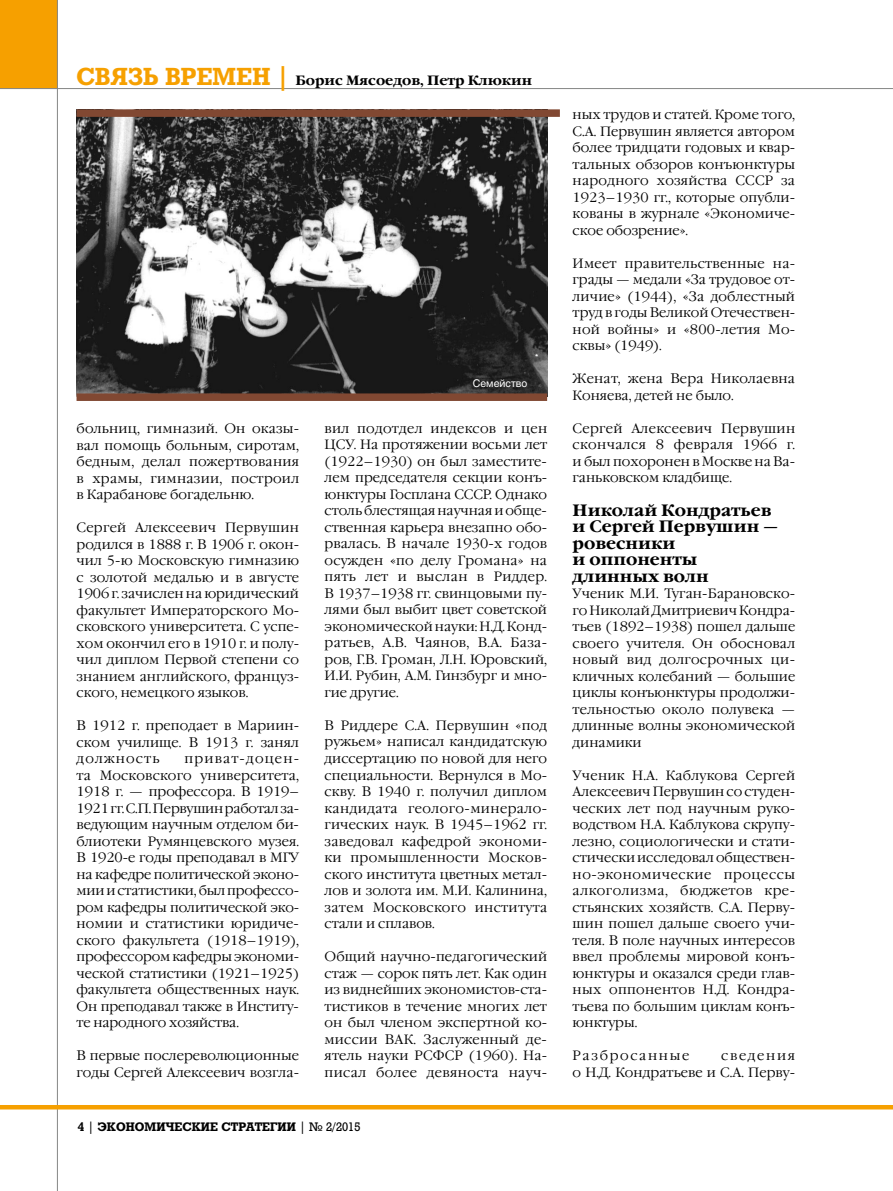
<style>
.page{position:relative;width:893px;height:1191px;background:#fff}
.page>*{position:absolute;margin:0;border:0;box-sizing:border-box;transform-origin:0 0}
.t1{font:700 16.5px/16.5px "Garamond C";color:#000}
.t2{font:300 13.5px/16.5px "Garamond C";letter-spacing:.005em;color:#000;text-align:justify}
.t3{font:700 13.5px "Garamond C";color:#000}
.t4{font:300 13.5px "Garamond C";letter-spacing:.125em;color:#000}
.t5{font:700 12px "Rodeo";color:#000}
.t6{font:10.5px "Helios";color:#fff}
.s1{font-family:"Rodeo";font-size:24px;color:#f6a000}
.s2{font-weight:400}
</style>
<div class="page">
<div style="left:0;top:0;width:58px;height:89px;background:#f6a000"></div>
<hr style="left:57px;top:0;width:1px;height:1191px;background:#868786">
<hr style="left:0;top:88px;width:893px;height:1px;background:#868786">
<hr style="left:0;top:1105px;width:893px;height:4px;background:#f6a000">
<img style="left:77px;top:117px;width:470px;height:276px">
<div style="left:77px;top:109px;width:483px;height:8px;background:#814832"></div>
<div style="left:77px;top:393px;width:470px;height:8px;background:#814832"></div>
<p class="t3" style="left:77px;top:73px;width:457px"><span class="s1">СВЯЗЬ ВРЕМЕН |</span> Борис Мясоедов, Петр Клюкин</p>
<p class="t2" style="left:77px;top:420px;width:224px">больниц, гимназий. Он оказы&shy;вал помощь больным, сиротам, бедным, делал пожертвования в храмы, гимназии, построил в Карабанове богадельню.</p>
<p class="t2" style="left:77px;top:519px;width:224px">Сергей Алексеевич Первушин родился в 1888 г. В 1906 г. окон&shy;чил 5-ю Московскую гимназию с золотой медалью и в августе 1906 г. зачислен на юридический факультет Императорского Мо&shy;сковского университета. С успе&shy;хом окончил его в 1910 г. и полу&shy;чил диплом Первой степени со знанием английского, француз&shy;ского, немецкого языков.</p>
<p class="t2" style="left:77px;top:717px;width:224px">В 1912 г. преподает в Мариин&shy;ском училище. В 1913 г. занял должность</p>
<p class="t2" style="left:77px;top:750px;width:224px;text-indent:108px">приват-доцен&shy;та Московского университета, 1918 г. — профессора. В 1919– 1921 гг. С.П.Первушин работал за&shy;ведующим научным отделом би&shy;блиотеки Румянцевского музея.<br>В 1920-е годы преподавал в МГУ на кафедре политической эконо&shy;мии и статистики, был профессо&shy;ром кафедры политической эко&shy;номии и статистики юридиче&shy;ского факультета (1918–1919), профессором кафедры экономи&shy;ческой статистики (1921–1925) факультета общественных наук.<br>Он преподавал также в Институ&shy;те народного хозяйства.</p>
<p class="t2" style="left:77px;top:1047px;width:224px">В первые послереволюционные годы Сергей Алексеевич возгла-</p>
<p class="t6" style="left:473px;top:377px;width:56px">Семейство</p>
<p class="t2" style="left:325px;top:420px;width:224px">вил подотдел индексов и цен ЦСУ. На протяжении восьми лет (1922–1930) он был заместите&shy;лем председателя секции конъ&shy;юнктуры Госплана СССР. Однако столь блестящая научная и обще&shy;ственная карьера внезапно обо&shy;рвалась. В начале 1930-х годов осужден «по делу Громана» на пять лет и выслан в Риддер.<br>В 1937–1938 гг. свинцовыми пу&shy;лями был выбит цвет советской экономической науки: Н.Д. Конд&shy;ратьев, А.В. Чаянов, В.А. База&shy;ров, Г.В. Громан, Л.Н. Юровский, И.И. Рубин, A.M. Гинзбург и мно&shy;гие другие.</p>
<p class="t2" style="left:325px;top:717px;width:224px">В Риддере С.А. Первушин «под ружьем» написал кандидатскую диссертацию по новой для него специальности. Вернулся в Мо&shy;скву. В 1940 г. получил диплом кандидата геолого-минерало&shy;гических наук. В 1945–1962 гг. заведовал кафедрой экономи&shy;ки промышленности Москов&shy;ского института цветных метал&shy;лов и золота им. М.И. Калинина, затем Московского института стали и сплавов.</p>
<p class="t2" style="left:325px;top:948px;width:224px">Общий научно-педагогический стаж — сорок пять лет. Как один из виднейших экономистов-ста&shy;тистиков в течение многих лет он был членом экспертной ко&shy;миссии ВАК. Заслуженный де&shy;ятель науки РСФСР (1960). На&shy;писал более девяноста науч-</p>
<p class="t5" style="left:78px;top:1119px;width:284px">4 <span class="s2">|</span> ЭКОНОМИЧЕСКИЕ СТРАТЕГИИ <span class="s2">| № 2/2015</span></p>
<p class="t2" style="left:573px;top:107px;width:224px">ных трудов и статей. Кроме того, С.А. Первушин является автором более тридцати годовых и квар&shy;тальных обзоров конъюнктуры народного хозяйства СССР за 1923–1930 гг., которые опубли&shy;кованы в журнале «Экономиче&shy;ское обозрение».</p>
<p class="t2" style="left:573px;top:255px;width:224px">Имеет правительственные на&shy;грады — медали «За трудовое от&shy;личие» (1944), «За доблестный труд в годы Великой Отечествен&shy;ной войны» и «800-летия Мо&shy;сквы» (1949).</p>
<p class="t2" style="left:573px;top:371px;width:224px">Женат, жена Вера Николаевна<br>Коняева, детей не было.</p>
<p class="t2" style="left:573px;top:420px;width:224px">Сергей Алексеевич Первушин скончался 8 февраля 1966 г. и был похоронен в Москве на Ва&shy;ганьковском кладбище.</p>
<p class="t1" style="left:573px;top:502px;width:207px">Николай Кондратьев и Сергей Первушин — ровесники<br>и оппоненты длинных волн</p>
<p class="t2" style="left:573px;top:585px;width:224px">Ученик М.И. Туган-Барановско&shy;го Николай Дмитриевич Кондра&shy;тьев (1892–1938) пошел дальше своего учителя. Он обосновал новый вид долгосрочных ци&shy;кличных колебаний — большие циклы конъюнктуры продолжи&shy;тельностью около полувека — длинные волны экономической динамики</p>
<p class="t2" style="left:573px;top:767px;width:224px">Ученик Н.А. Каблукова Сергей Алексеевич Первушин со студен&shy;ческих лет под научным руко&shy;водством Н.А. Каблукова скрупу&shy;лезно, социологически и стати&shy;стически исследовал обществен&shy;но-экономические процессы алкоголизма, бюджетов кре&shy;стьянских хозяйств. С.А. Перву&shy;шин пошел дальше своего учи&shy;теля. В поле научных интересов ввел проблемы мировой конъ&shy;юнктуры и оказался среди глав&shy;ных оппонентов Н.Д. Кондра&shy;тьева по большим циклам конъ&shy;юнктуры.</p>
<p class="t4" style="left:573px;top:1048px;width:118px">Разбросанные</p>
<p class="t2" style="left:573px;top:1047px;width:224px;text-align:right">сведения<br>о Н.Д. Кондратьеве и С.А. Перву-</p>
</div>
